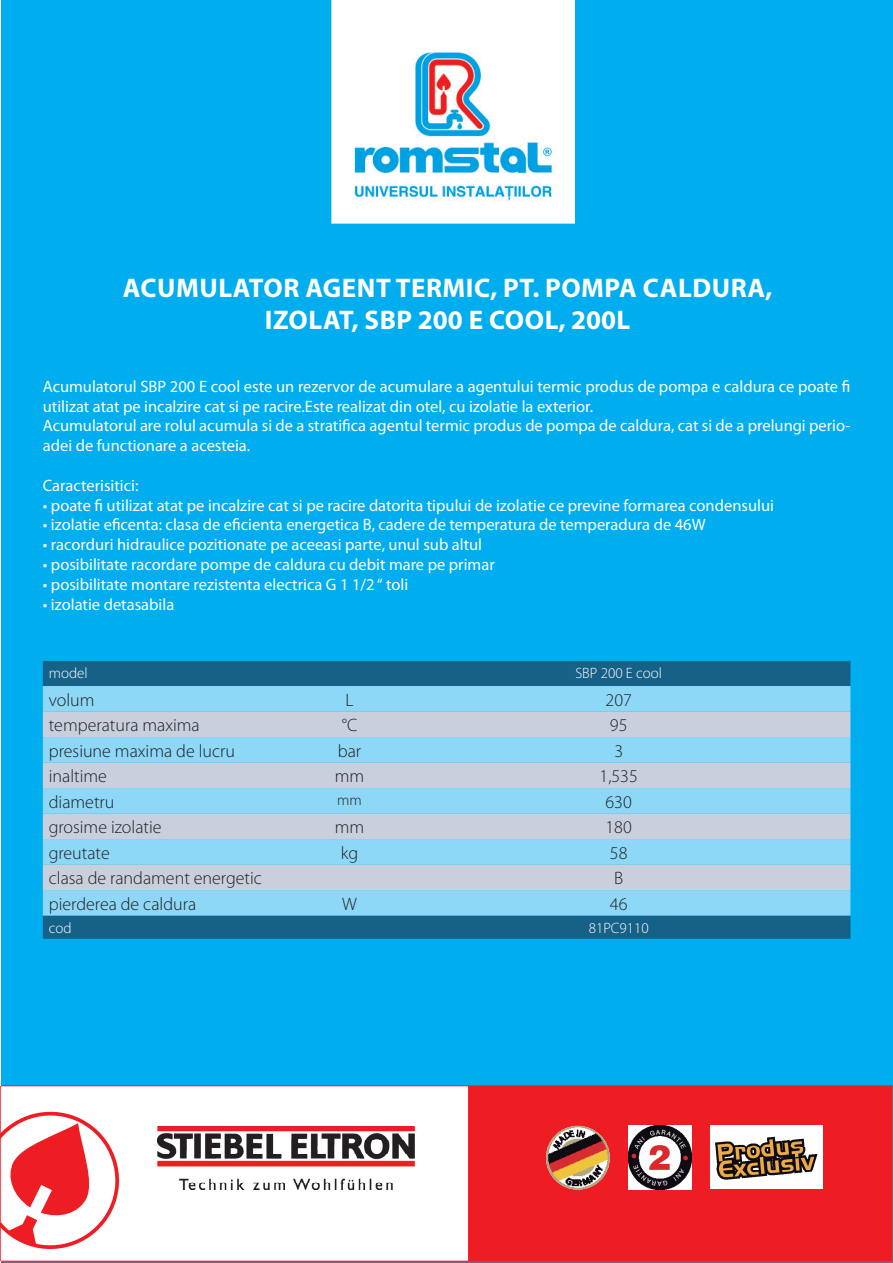
<style>
.page{position:relative;width:893px;height:1263px;background:#fff}
.page>*{position:absolute;margin:0;border:0;box-sizing:border-box;transform-origin:0 0}
.t1{font:700 27px/32.4px "Myriad Pro";letter-spacing:.02em;color:#fff;text-align:center}
.t2{font:300 18px "Myriad Pro";color:#231f20}
.t3{font:16.5px/19.8px "Myriad Pro";color:#fff}
.t4{font:300 15px "Myriad Pro";color:#fff}
.t5{font:300 15px "Myriad Pro";color:#231f20}
</style>
<div class="page">
<div style="left:1px;top:1px;width:891px;height:1261px;background:#00aeef"></div>
<img style="left:332px;top:1px;width:242px;height:223px">
<div style="left:1px;top:1086px;width:891px;height:175px;background:#ee1d23"></div>
<svg style="left:1px;top:1086px;width:467px;height:175px;fill:#fff"></svg>
<div style="left:43px;top:661px;width:807px;height:278px;background:#166188"></div>
<div style="left:43px;top:686px;width:807px;height:229px;background:#8dd7f7"></div>
<svg style="left:43px;top:711px;width:807px;height:179px;fill:#c8d0de"></svg>
<img style="left:157px;top:1126px;width:258px;height:63px">
<img style="left:628px;top:1126px;width:64px;height:63px">
<img style="left:546px;top:1126px;width:64px;height:63px;border-radius:31px">
<img style="left:710px;top:1126px;width:112px;height:63px">
<h1 class="t1" style="left:123px;top:270px;width:651px">ACUMULATOR AGENT TERMIC, PT. POMPA CALDURA,<br>IZOLAT, SBP 200 E COOL, 200L</h1>
<p class="t3" style="left:43px;top:376px;width:809px">Acumulatorul SBP 200 E cool este un rezervor de acumulare a agentului termic produs de pompa e caldura ce poate fi utilizat atat pe incalzire cat si pe racire.Este realizat din otel, cu izolatie la exterior.<br>Acumulatorul are rolul acumula si de a stratifica agentul termic produs de pompa de caldura, cat si de a prelungi perio&shy;adei de functionare a acesteia.</p>
<p class="t3" style="left:43px;top:475px;width:97px">Caracterisitici:</p>
<p class="t3" style="left:43px;top:495px;width:733px">• poate fi utilizat atat pe incalzire cat si pe racire datorita tipului de izolatie ce previne formarea condensului</p>
<p class="t3" style="left:43px;top:515px;width:664px">• izolatie eficenta: clasa de eficienta energetica B, cadere de temperatura de temperadura de 46W</p>
<p class="t3" style="left:43px;top:534px;width:441px">• racorduri hidraulice pozitionate pe aceeasi parte, unul sub altul</p>
<p class="t3" style="left:43px;top:554px;width:453px">• posibilitate racordare pompe de caldura cu debit mare pe primar</p>
<p class="t3" style="left:43px;top:574px;width:367px">• posibilitate montare rezistenta electrica G 1 1/2 “ toli</p>
<p class="t3" style="left:43px;top:594px;width:133px">• izolatie detasabila</p>
<p class="t4" style="left:49px;top:665px;width:40px">model</p>
<p class="t4" style="left:575px;top:665px;width:88px">SBP 200 E cool</p>
<p class="t2" style="left:49px;top:690px;width:47px">volum</p>
<p class="t2" style="left:345px;top:690px;width:10px">L</p>
<p class="t2" style="left:605px;top:690px;width:28px">207</p>
<p class="t2" style="left:49px;top:715px;width:152px">temperatura maxima</p>
<p class="t2" style="left:342px;top:715px;width:17px">°C</p>
<p class="t2" style="left:610px;top:715px;width:19px">95</p>
<p class="t2" style="left:49px;top:741px;width:188px">presiune maxima de lucru</p>
<p class="t2" style="left:338px;top:741px;width:25px">bar</p>
<p class="t2" style="left:614px;top:741px;width:10px">3</p>
<p class="t2" style="left:49px;top:766px;width:60px">inaltime</p>
<p class="t2" style="left:335px;top:766px;width:31px">mm</p>
<p class="t2" style="left:600px;top:766px;width:40px">1,535</p>
<p class="t2" style="left:49px;top:792px;width:67px">diametru</p>
<p class="t5" style="left:337px;top:792px;width:26px">mm</p>
<p class="t2" style="left:605px;top:792px;width:28px">630</p>
<p class="t2" style="left:49px;top:817px;width:114px">grosime izolatie</p>
<p class="t2" style="left:335px;top:817px;width:31px">mm</p>
<p class="t2" style="left:605px;top:817px;width:28px">180</p>
<p class="t2" style="left:49px;top:843px;width:62px">greutate</p>
<p class="t2" style="left:341px;top:843px;width:19px">kg</p>
<p class="t2" style="left:610px;top:843px;width:19px">58</p>
<p class="t2" style="left:49px;top:868px;width:215px">clasa de randament energetic</p>
<p class="t2" style="left:614px;top:868px;width:11px">B</p>
<p class="t2" style="left:49px;top:894px;width:149px">pierderea de caldura</p>
<p class="t2" style="left:342px;top:894px;width:16px">W</p>
<p class="t2" style="left:610px;top:894px;width:19px">46</p>
<p class="t4" style="left:49px;top:919px;width:24px">cod</p>
<p class="t4" style="left:589px;top:919px;width:61px">81PC9110</p>
</div>
